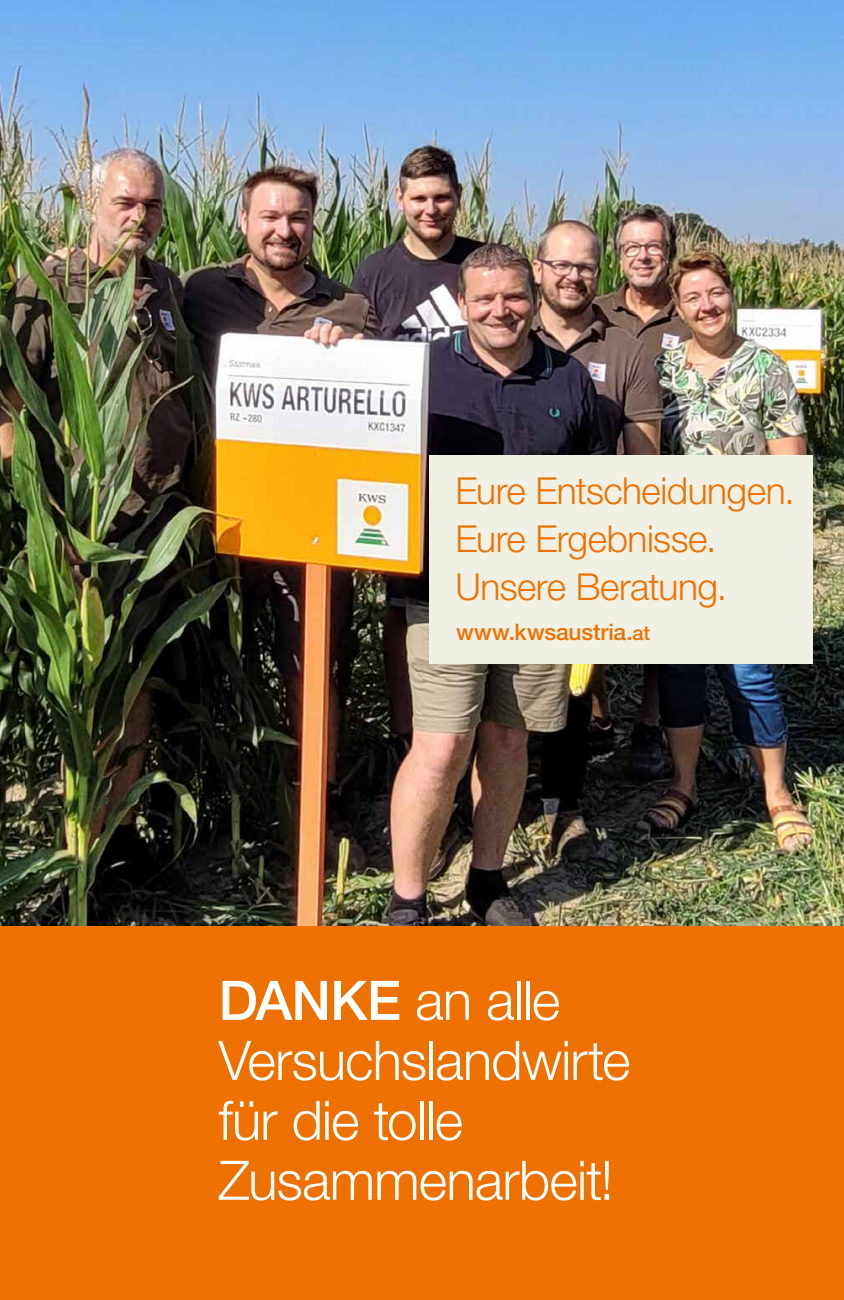
<style>
.page{position:relative;width:844px;height:1300px;background:#fff}
.page>*{position:absolute;margin:0;border:0;box-sizing:border-box;transform-origin:0 0}
.t1{font:300 54.43px/60px "Helvetica Neue LT Std";letter-spacing:-.015em;color:#fff}
.t2{font:300 37.1px/47.8px "Helvetica Neue LT Std";letter-spacing:-.015em;color:#ee7100}
.t3{font:500 22.75px "Helvetica Neue LT Std";letter-spacing:-.005em;color:#ee7100}
.s1{font-size:20.12px}
.s2{font-weight:500}
</style>
<div class="page">
<div style="left:0;top:798px;width:843px;height:502px;background:#ee7100"></div>
<img style="left:0;top:0;width:843px;height:925px">
<div style="left:429px;top:455px;width:383px;height:208px;background:#f1f0e5"></div>
<p class="t2" style="left:455px;top:466px;width:341px">Eure Entscheidungen.<br>Eure Ergebnisse.<br>Unsere Beratung.</p>
<p class="t3" style="left:456px;top:618px;width:195px">www.kwsaustria.<span class="s1">at</span></p>
<p class="t1" style="left:218px;top:969px;width:413px"><span class="s2">DANKE</span> an alle<br>Versuchslandwirte für die tolle<br>Zusammenarbeit!</p>
</div>
